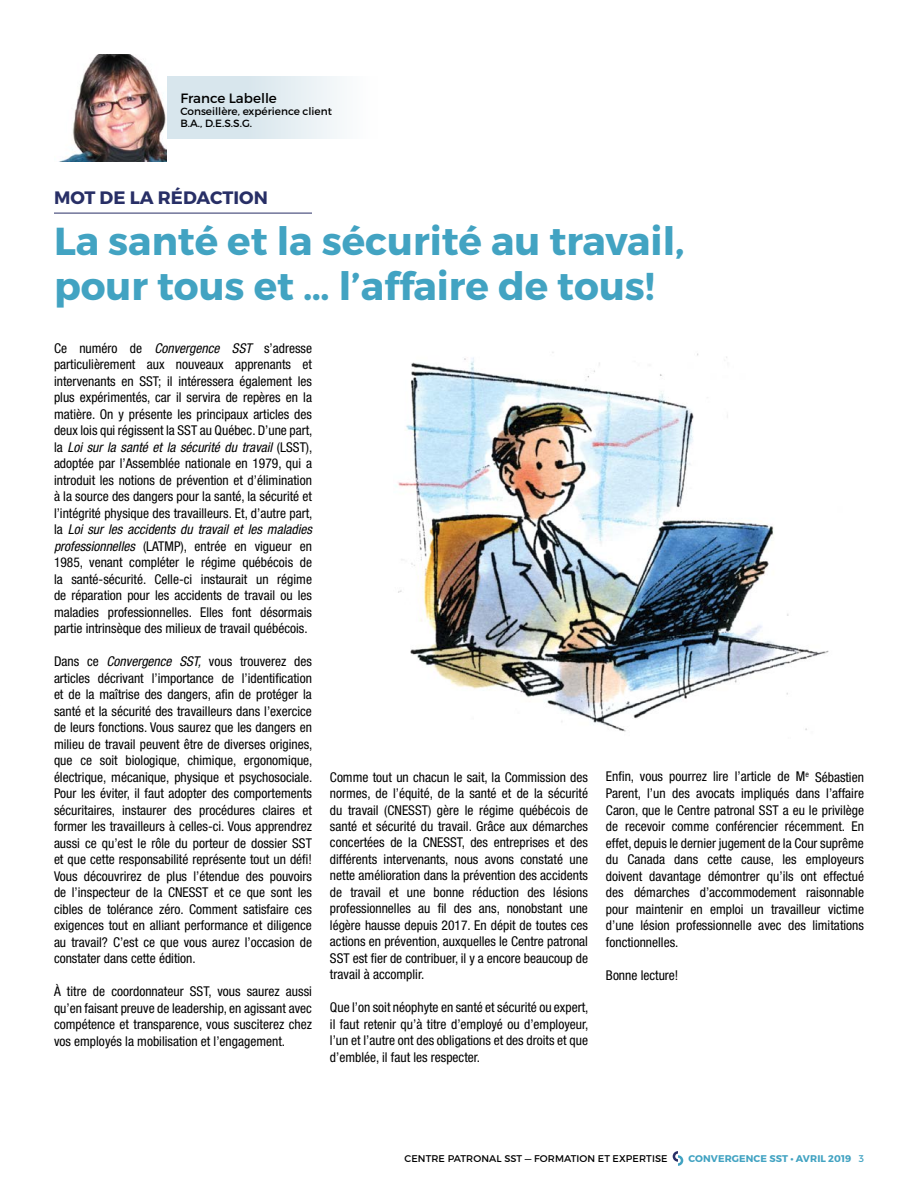
<style>
.page{position:relative;width:918px;height:1188px;background:#fff}
.page>*{position:absolute;margin:0;border:0;box-sizing:border-box;transform-origin:0 0}
.t1{font:700 39px/45px "Montserrat";color:#42a3c2}
.t2{font:700 18px "Montserrat";color:#282f66}
.t3{font:condensed 13.5px/16.5px "Helvetica Neue";color:#000;text-align:justify}
.t4{font:13.5px "Montserrat";color:#000}
.t5{font:10.5px/12px "Montserrat";color:#000}
.t6{font:9.75px "Montserrat";letter-spacing:.01em;color:#000}
.t7{font:700 9.75px "Montserrat";letter-spacing:.01em;color:#42a3c2}
.s1{font-style:italic}
.s2{font-weight:400}
</style>
<div class="page">
<svg style="left:673px;top:1151px;width:10px;height:15px"></svg>
<svg style="left:167px;top:77px;width:173px;height:62px;fill:#dae7ee"></svg>
<img style="left:59px;top:54px;width:107px;height:108px">
<img style="left:396px;top:352px;width:433px;height:380px">
<hr style="left:54px;top:213px;width:258px;height:1px;background:#282f66">
<p class="t4" style="left:180px;top:89px;width:98px">France Labelle</p>
<p class="t5" style="left:180px;top:105px;width:153px">Conseillère, expérience client<br>B.A., D.E.S.S.G.</p>
<h2 class="t2" style="left:54px;top:186px;width:215px">MOT DE LA RÉDACTION</h2>
<h1 class="t1" style="left:54px;top:219px;width:632px">La santé et la sécurité au travail, pour tous et … l’affaire de tous!</h1>
<p class="t3" style="left:54px;top:340px;width:260px">Ce numéro de <span class="s1">Convergence SST</span> s’adresse particulièrement aux nouveaux apprenants et intervenants en SST; il intéressera également les plus expérimentés, car il servira de repères en la matière. On y présente les principaux articles des deux lois qui régissent la SST au Québec. D’une part, la <span class="s1">Loi sur la santé et la sécurité du travail</span> (LSST), adoptée par l’Assemblée nationale en 1979, qui a introduit les notions de prévention et d’élimination à la source des dangers pour la santé, la sécurité et l’intégrité physique des travailleurs. Et, d’autre part, la <span class="s1">Loi sur les accidents du travail et les maladies professionnelles</span> (LATMP), entrée en vigueur en 1985, venant compléter le régime québécois de la santé-sécurité. Celle-ci instaurait un régime de réparation pour les accidents de travail ou les maladies professionnelles. Elles font désormais partie intrinsèque des milieux de travail québécois.</p>
<p class="t3" style="left:54px;top:653px;width:260px">Dans ce <span class="s1">Convergence SST,</span> vous trouverez des articles décrivant l’importance de l’identification et de la maîtrise des dangers, afin de protéger la santé et la sécurité des travailleurs dans l’exercice de leurs fonctions. Vous saurez que les dangers en milieu de travail peuvent être de diverses origines, que ce soit biologique, chimique, ergonomique, électrique, mécanique, physique et psychosociale.<br>Pour les éviter, il faut adopter des comportements sécuritaires, instaurer des procédures claires et former les travailleurs à celles-ci. Vous apprendrez aussi ce qu’est le rôle du porteur de dossier SST et que cette responsabilité représente tout un défi!<br>Vous découvrirez de plus l’étendue des pouvoirs de l’inspecteur de la CNESST et ce que sont les cibles de tolérance zéro. Comment satisfaire ces exigences tout en alliant performance et diligence au travail? C’est ce que vous aurez l’occasion de constater dans cette édition.</p>
<p class="t3" style="left:54px;top:983px;width:260px">À titre de coordonnateur SST, vous saurez aussi qu’en faisant preuve de leadership, en agissant avec compétence et transparence, vous susciterez chez vos employés la mobilisation et l’engagement.</p>
<p class="t3" style="left:330px;top:768px;width:260px">Comme tout un chacun le sait, la Commission des normes, de l’équité, de la santé et de la sécurité du travail (CNESST) gère le régime québécois de santé et sécurité du travail. Grâce aux démarches concertées de la CNESST, des entreprises et des différents intervenants, nous avons constaté une nette amélioration dans la prévention des accidents de travail et une bonne réduction des lésions professionnelles au fil des ans, nonobstant une légère hausse depuis 2017. En dépit de toutes ces actions en prévention, auxquelles le Centre patronal SST est fier de contribuer, il y a encore beaucoup de travail à accomplir.</p>
<p class="t3" style="left:330px;top:999px;width:260px">Que l’on soit néophyte en santé et sécurité ou expert, il faut retenir qu’à titre d’employé ou d’employeur, l’un et l’autre ont des obligations et des droits et que d’emblée, il faut les respecter.</p>
<p class="t3" style="left:606px;top:768px;width:260px">Enfin, vous pourrez lire l’article de M<sup>e</sup> Sébastien Parent, l’un des avocats impliqués dans l’affaire Caron, que le Centre patronal SST a eu le privilège de recevoir comme conférencier récemment. En effet, depuis le dernier jugement de la Cour suprême du Canada dans cette cause, les employeurs doivent davantage démontrer qu’ils ont effectué des démarches d’accommodement raisonnable pour maintenir en emploi un travailleur victime d’une lésion professionnelle avec des limitations fonctionnelles.</p>
<p class="t3" style="left:606px;top:966px;width:74px">Bonne lecture!</p>
<p class="t6" style="left:405px;top:1152px;width:265px">CENTRE PATRONAL SST — FORMATION ET EXPERTISE</p>
<p class="t7" style="left:688px;top:1152px;width:177px">CONVERGENCE SST • AVRIL 2019 <span class="s2">3</span></p>
</div>
